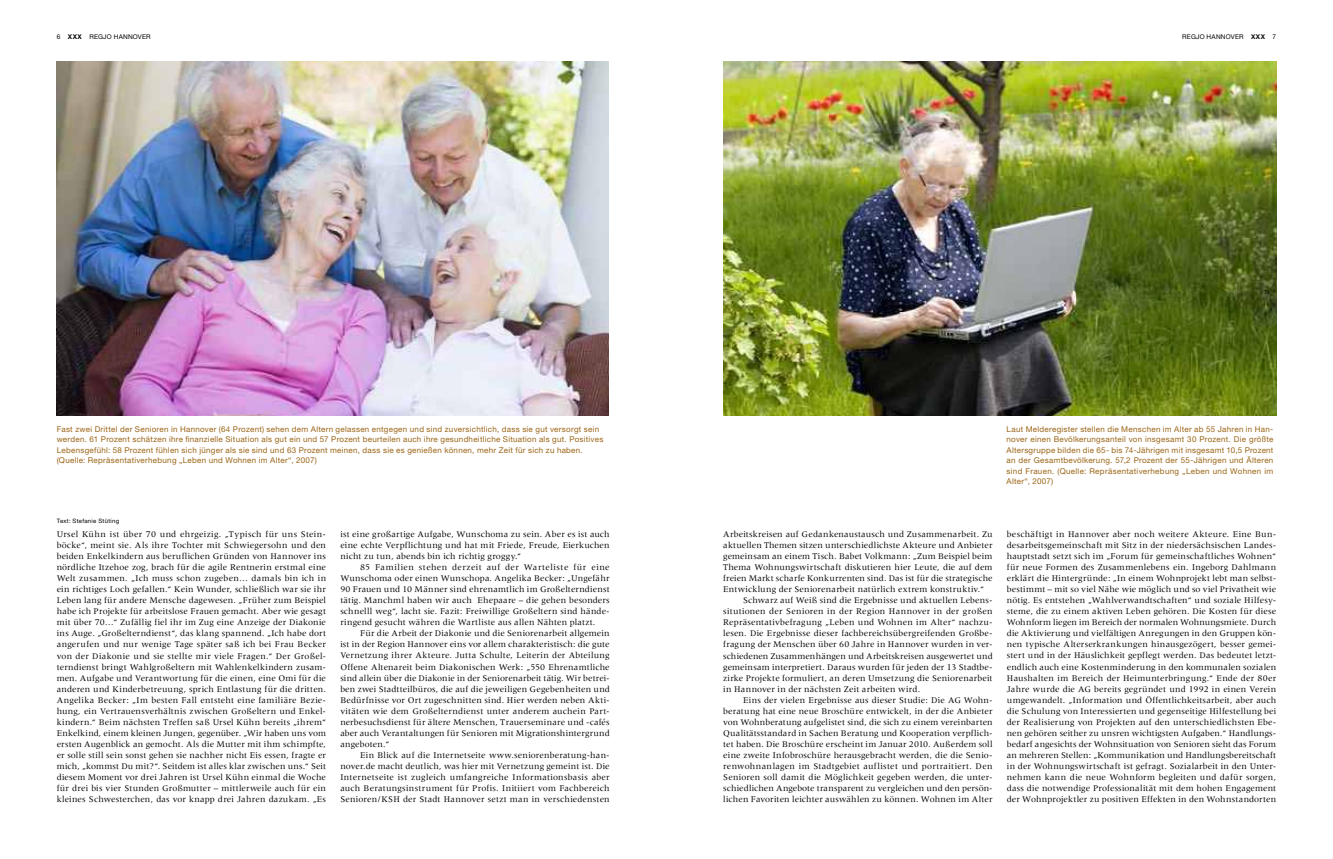
<style>
.page{position:relative;width:1333px;height:859px;background:#fff}
.page>*{position:absolute;margin:0;border:0;box-sizing:border-box;transform-origin:0 0}
.t1{font:9px/11.1px "Meridien";letter-spacing:.01em;color:#000;text-align:justify}
.t2{font:9px "Meridien";letter-spacing:.03em;color:#000}
.t3{font:8px/10.4px "Helvetica Neue LT";letter-spacing:.035em;color:#9b6415}
.t4{font:6.5px "Helvetica Neue LT";letter-spacing:.03em;color:#000}
.t5{font:700 6.5px "Helvetica Neue LT";color:#000}
.t6{font:6px "Helvetica Neue LT";letter-spacing:.045em;color:#000}
.s1{font-weight:700}
.s2{font-weight:400}
</style>
<div class="page">
<img style="left:57px;top:62px;width:552px;height:353px">
<img style="left:723px;top:62px;width:553px;height:353px">
<p class="t4" style="left:57px;top:33px;width:93px">6 <span class="s1">XXX</span> regjo hannover</p>
<p class="t4" style="left:1182px;top:33px;width:60px">regjo hannover</p>
<p class="t5" style="left:1250px;top:33px;width:27px">XXX <span class="s2">7</span></p>
<p class="t3" style="left:57px;top:424px;width:548px">Fast zwei Drittel der Senioren in Hannover (64 Prozent) sehen dem Altern gelassen entgegen und sind zuversichtlich, dass sie gut versorgt sein werden. 61 Prozent schätzen ihre finanzielle Situation als gut ein und 57 Prozent beurteilen auch ihre gesundheitliche Situation als gut. Positives Lebensgefühl: 58 Prozent fühlen sich jünger als sie sind und 63 Prozent meinen, dass sie es genießen können, mehr Zeit für sich zu haben. (Quelle: Repräsentativerhebung „Leben und Wohnen im Alter“, 2007)</p>
<p class="t3" style="left:1006px;top:424px;width:268px;text-align:justify">Laut Melderegister stellen die Menschen im Alter ab 55 Jahren in Han&shy;nover einen Bevölkerungsanteil von insgesamt 30 Prozent. Die größte Altersgruppe bilden die 65- bis 74-Jährigen mit insgesamt 10,5 Prozent an der Gesamtbevölkerung. 57,2 Prozent der 55-Jährigen und Älteren sind Frauen. (Quelle: Repräsentativerhebung „Leben und Wohnen im Alter“, 2007)</p>
<p class="t6" style="left:57px;top:517px;width:64px">Text: Stefanie Stüting</p>
<p class="t1" style="left:57px;top:528px;width:271px">Ursel Kühn ist über 70 und ehrgeizig. „Typisch für uns Stein&shy;böcke“, meint sie. Als ihre Tochter mit Schwiegersohn und den beiden Enkelkindern aus beruflichen Gründen von Hannover ins nördliche Itzehoe zog, brach für die agile Rentnerin erstmal eine Welt zusammen. „Ich muss schon zugeben… damals bin ich in ein richtiges Loch gefallen.“ Kein Wunder, schließlich war sie ihr Leben lang für andere Mensche dagewesen. „Früher zum Beispiel habe ich Projekte für arbeitslose Frauen gemacht. Aber wie gesagt mit über 70…“ Zufällig fiel ihr im Zug eine Anzeige der Diakonie ins Auge. „Großelterndienst“, das klang spannend. „Ich habe dort angerufen und nur wenige Tage später saß ich bei Frau Becker von der Diakonie und sie stellte mir viele Fragen.“ Der Großel&shy;terndienst bringt Wahlgroßeltern mit Wahlenkelkindern zusam&shy;men. Aufgabe und Verantwortung für die einen, eine Omi für die anderen und Kinderbetreuung, sprich Entlastung für die dritten.<br>Angelika Becker: „Im besten Fall entsteht eine familiäre Bezie&shy;hung, ein Vertrauensverhältnis zwischen Großeltern und Enkel&shy;kindern.“ Beim nächsten Treffen saß Ursel Kühn bereits „ihrem“ Enkelkind, einem kleinen Jungen, gegenüber. „Wir haben uns vom ersten Augenblick an gemocht. Als die Mutter mit ihm schimpfte, er solle still sein sonst gehen sie nachher nicht Eis essen, fragte er mich, „kommst Du mit?“. Seitdem ist alles klar zwischen uns.“ Seit diesem Moment vor drei Jahren ist Ursel Kühn einmal die Woche für drei bis vier Stunden Großmutter – mittlerweile auch für ein kleines Schwesterchen, das vor knapp drei Jahren dazukam. „Es</p>
<p class="t1" style="left:340px;top:528px;width:271px">ist eine großartige Aufgabe, Wunschoma zu sein. Aber es ist auch eine echte Verpflichtung und hat mit Friede, Freude, Eierkuchen nicht zu tun, abends bin ich richtig groggy.“</p>
<p class="t1" style="left:340px;top:561px;width:271px;text-indent:20px">85 Familien stehen derzeit auf der Warteliste für eine Wunschoma oder einen Wunschopa. Angelika Becker: „Ungefähr 90 Frauen und 10 Männer sind ehrenamtlich im Großelterndienst tätig. Manchml haben wir auch Ehepaare – die gehen besonders schnelll weg“, lacht sie. Fazit: Freiwillige Großeltern sind hände&shy;ringend gesucht währen die Wartliste aus allen Nähten platzt.</p>
<p class="t1" style="left:340px;top:628px;width:271px;text-indent:20px">Für die Arbeit der Diakonie und die Seniorenarbeit allgemein ist in der Region Hannover eins vor allem charakteristisch: die gute Vernetzung ihrer Akteure. Jutta Schulte, Leiterin der Abteilung Offene Altenareit beim Diakonischen Werk: „550 Ehrenamtliche sind allein über die Diakonie in der Seniorenarbeit tätig. Wir betrei&shy;ben zwei Stadtteilbüros, die auf die jeweiligen Gegebenheiten und Bedürfnisse vor Ort zugeschnitten sind. Hier werden neben Akti&shy;vitäten wie dem Großelterndienst unter anderem auchein Part&shy;nerbesuchsdienst für ältere Menschen, Trauerseminare und -cafés aber auch Verantaltungen für Senioren mit Migrationshintergrund angeboten.“</p>
<p class="t1" style="left:340px;top:749px;width:271px;text-indent:20px">Ein Blick auf die Internetseite www.seniorenberatung-han&shy;nover.de macht deutlich, was hier mit Vernetzung gemeint ist. Die Internetseite ist zugleich umfangreiche Informationsbasis aber auch Beratungsinstrument für Profis. Initiiert vom Fachbereich Senioren/KSH der Stadt Hannover setzt man in verschiedensten</p>
<p class="t1" style="left:723px;top:528px;width:271px">Arbeitskreisen auf Gedankenaustausch und Zusammenarbeit. Zu</p>
<p class="t1" style="left:723px;top:539px;width:271px">aktuellen Themen sitzen unterschiedlichste Akteure und Anbieter</p>
<p class="t1" style="left:723px;top:551px;width:271px">gemeinsam an einem Tisch. Babet Volkmann: „Zum Beispiel beim</p>
<p class="t1" style="left:723px;top:562px;width:271px">Thema Wohnungswirtschaft diskutieren hier Leute, die auf dem</p>
<p class="t1" style="left:723px;top:573px;width:271px">freien Markt scharfe Konkurrenten sind. Das ist für die strategische</p>
<p class="t1" style="left:723px;top:584px;width:262px">Entwicklung der Seniorenarbeit natürlich extrem konstruktiv.“</p>
<p class="t1" style="left:743px;top:595px;width:251px">Schwarz auf Weiß sind die Ergebnisse und aktuellen Lebens-</p>
<p class="t1" style="left:723px;top:606px;width:271px">situtionen der Senioren in der Region Hannover in der großen</p>
<p class="t1" style="left:723px;top:617px;width:271px">Repräsentativbefragung „Leben und Wohnen im Alter“ nachzu-</p>
<p class="t1" style="left:723px;top:628px;width:271px">lesen. Die Ergebnisse dieser fachbereichsübergreifenden Großbe-</p>
<p class="t1" style="left:723px;top:639px;width:271px">fragung der Menschen über 60 Jahre in Hannover wurden in ver-</p>
<p class="t1" style="left:723px;top:650px;width:271px">schiedenen Zusammenhängen und Arbeitskreisen ausgewertet und</p>
<p class="t1" style="left:723px;top:661px;width:271px">gemeinsam interpretiert. Daraus wurden für jeden der 13 Stadtbe-</p>
<p class="t1" style="left:723px;top:672px;width:271px">zirke Projekte formuliert, an deren Umsetzung die Seniorenarbeit</p>
<p class="t1" style="left:723px;top:683px;width:198px">in Hannover in der nächsten Zeit arbeiten wird.</p>
<p class="t1" style="left:743px;top:694px;width:251px">Eins der vielen Ergebnisse aus dieser Studie: Die AG Wohn-</p>
<p class="t1" style="left:723px;top:705px;width:271px">beratung hat eine neue Broschüre entwickelt, in der die Anbieter</p>
<p class="t1" style="left:723px;top:716px;width:271px">von Wohnberatung aufgelistet sind, die sich zu einem vereinbarten</p>
<p class="t1" style="left:723px;top:727px;width:271px">Qualitätsstandard in Sachen Beratung und Kooperation verpflich-</p>
<p class="t1" style="left:723px;top:738px;width:271px">tet haben. Die Broschüre erscheint im Januar 2010. Außerdem soll</p>
<p class="t1" style="left:723px;top:749px;width:271px">eine zweite Infobroschüre herausgebracht werden, die die Senio-</p>
<p class="t2" style="left:723px;top:761px;width:271px">renwohnanlagen im Stadtgebiet auflistet und portraitiert. Den</p>
<p class="t1" style="left:723px;top:772px;width:271px">Senioren soll damit die Möglichkeit gegeben werden, die unter-</p>
<p class="t1" style="left:723px;top:783px;width:271px">schiedlichen Angebote transparent zu vergleichen und den persön-</p>
<p class="t1" style="left:723px;top:794px;width:271px">lichen Favoriten leichter auswählen zu können. Wohnen im Alter</p>
<p class="t1" style="left:1006px;top:528px;width:271px">beschäftigt in Hannover aber noch weitere Akteure. Eine Bun&shy;desarbeitsgemeinschaft mit Sitz in der niedersächsischen Landes&shy;hauptstadt setzt sich im „Forum für gemeinschaftliches Wohnen“ für neue Formen des Zusammenlebens ein. Ingeborg Dahlmann erklärt die Hintergründe: „In einem Wohnprojekt lebt man selbst&shy;bestimmt – mit so viel Nähe wie möglich und so viel Privatheit wie nötig. Es entstehen „Wahlverwandtschaften“ und soziale Hilfesy&shy;steme, die zu einem aktiven Leben gehören. Die Kosten für diese Wohnform liegen im Bereich der normalen Wohnungsmiete. Durch die Aktivierung und vielfältigen Anregungen in den Gruppen kön&shy;nen typische Alterserkrankungen hinausgezögert, besser gemei&shy;stert und in der Häuslichkeit gepflegt werden. Das bedeutet letzt&shy;endlich auch eine Kostenminderung in den kommunalen sozialen Haushalten im Bereich der Heimunterbringung.“ Ende der 80er Jahre wurde die AG bereits gegründet und 1992 in einen Verein umgewandelt. „Information und Öffentlichkeitsarbeit, aber auch die Schulung von Interessierten und gegenseitige Hilfestellung bei der Realisierung von Projekten auf den unterschiedlichsten Ebe&shy;nen gehören seither zu unsren wichtigsten Aufgaben.“ Handlungs&shy;bedarf angesichts der Wohnsituation von Senioren sieht das Forum an mehreren Stellen: „Kommunikation und Handlungsbereitschaft in der Wohnungswirtschaft ist gefragt. Sozialarbeit in den Unter&shy;nehmen kann die neue Wohnform begleiten und dafür sorgen, dass die notwendige Professionalität mit dem hohen Engagement der Wohnprojektler zu positiven Effekten in den Wohnstandorten</p>
</div>
